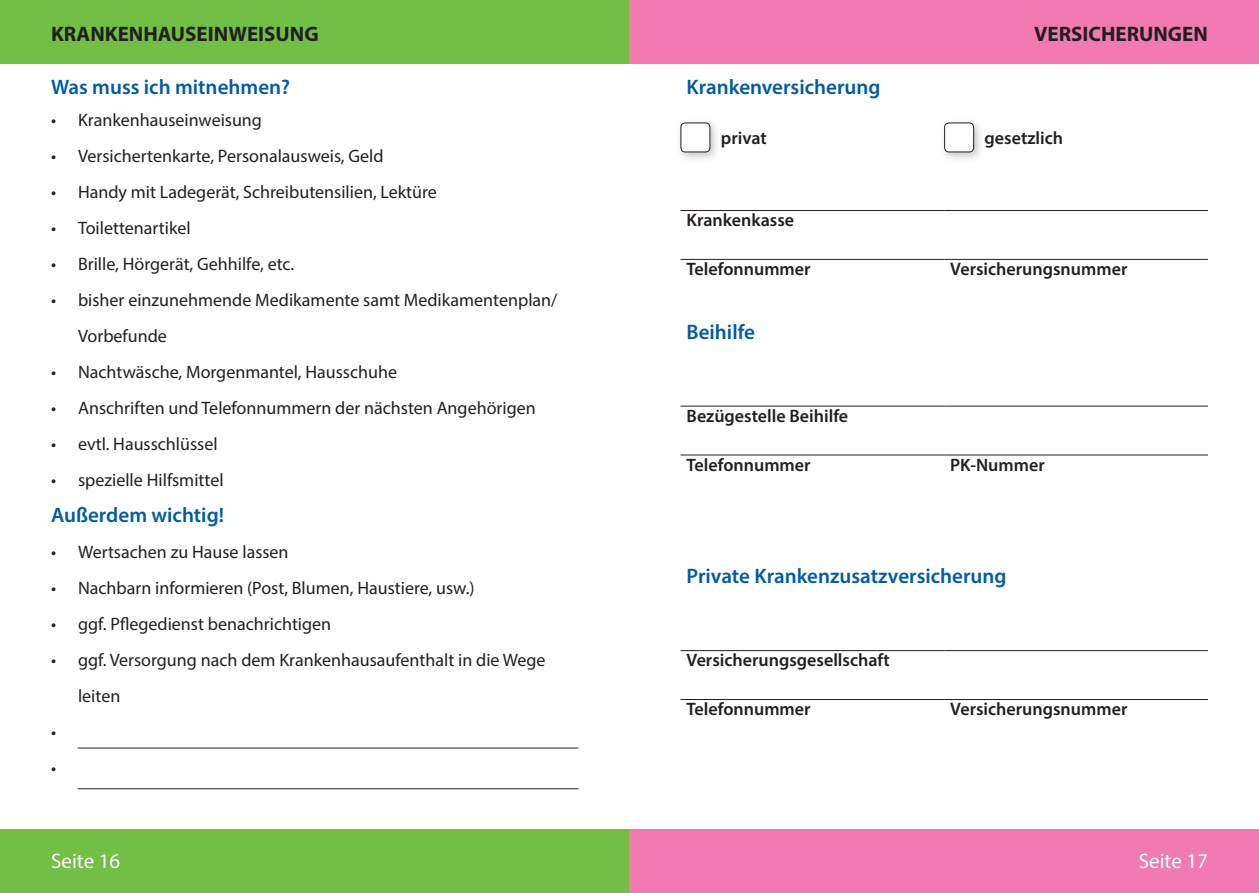
<style>
.page{position:relative;width:1259px;height:893px;background:#fff}
.page>*{position:absolute;margin:0;border:0;box-sizing:border-box;transform-origin:0 0}
.Überschriften_Text{font:600 21px "Myriad Pro";color:#015ca3}
.überschriften_links{font:700 21px "Myriad Pro";color:#231f20}
.überschriften{font:700 21px "Myriad Pro";color:#231f20}
.Seitenzahlen_links{font:21px "Myriad Pro";color:#fff}
.seitenzahl_rechts{font:21px "Myriad Pro";color:#fff}
.t1{font:18px/36px "Myriad Pro";color:#231f20}
.Unterschrift{font:600 18px "Myriad Pro";color:#231f20}
</style>
<div class="page">
<div style="left:0;top:829px;width:629px;height:64px;background:#71bf44"></div>
<div style="left:0;top:0;width:629px;height:64px;background:#71bf44"></div>
<hr style="left:78px;top:788px;width:500px;height:1px;background:#231f20">
<hr style="left:78px;top:748px;width:500px;height:1px;background:#231f20">
<div style="left:629px;top:829px;width:630px;height:64px;background:#f17bb0"></div>
<div style="left:629px;top:0;width:630px;height:64px;background:#f17bb0"></div>
<hr style="left:680px;top:210px;width:264px;height:1px;background:#231f20">
<hr style="left:944px;top:210px;width:264px;height:1px;background:#231f20">
<hr style="left:680px;top:259px;width:264px;height:1px;background:#231f20">
<hr style="left:944px;top:259px;width:264px;height:1px;background:#231f20">
<hr style="left:680px;top:406px;width:264px;height:1px;background:#231f20">
<hr style="left:944px;top:406px;width:264px;height:1px;background:#231f20">
<hr style="left:680px;top:455px;width:264px;height:1px;background:#231f20">
<hr style="left:944px;top:455px;width:264px;height:1px;background:#231f20">
<hr style="left:680px;top:650px;width:264px;height:1px;background:#231f20">
<hr style="left:944px;top:650px;width:264px;height:1px;background:#231f20">
<hr style="left:680px;top:699px;width:264px;height:1px;background:#231f20">
<hr style="left:944px;top:699px;width:264px;height:1px;background:#231f20">
<div style="left:675px;top:117px;width:47px;height:47px;background:#231f20;opacity:.25"></div>
<div style="left:681px;top:123px;width:29px;height:29px;background:#fff;border-radius:4px"></div>
<div style="left:680px;top:123px;width:30px;height:29px;border:1px solid #231f20;border-radius:4px"></div>
<div style="left:939px;top:117px;width:46px;height:47px;background:#231f20;opacity:.25"></div>
<div style="left:944px;top:123px;width:29px;height:29px;background:#fff;border-radius:4px"></div>
<div style="left:944px;top:123px;width:30px;height:29px;border:1px solid #231f20;border-radius:4px"></div>
<div style="left:984px;top:131px;width:79px;height:13px;background:#fff"></div>
<p class="überschriften_links" style="left:51px;top:20px;width:269px">KRANKENHAUSEINWEISUNG</p>
<p class="überschriften" style="left:1034px;top:20px;width:175px">VERSICHERUNGEN</p>
<p class="Überschriften_Text" style="left:51px;top:73px;width:241px">Was muss ich mitnehmen?</p>
<p class="t1" style="left:51px;top:102px;width:212px">• Krankenhauseinweisung</p>
<p class="t1" style="left:51px;top:138px;width:334px">• Versichertenkarte, Personalausweis, Geld</p>
<p class="t1" style="left:51px;top:174px;width:387px">• Handy mit Ladegerät, Schreibutensilien, Lektüre</p>
<p class="t1" style="left:51px;top:210px;width:141px">• Toilettenartikel</p>
<p class="t1" style="left:51px;top:246px;width:245px">• Brille, Hörgerät, Gehhilfe, etc.</p>
<p class="t1" style="left:78px;top:282px;width:481px;text-indent:-27px">• bisher einzunehmende Medikamente samt Medikamentenplan/<br>Vorbefunde</p>
<p class="t1" style="left:51px;top:354px;width:347px">• Nachtwäsche, Morgenmantel, Hausschuhe</p>
<p class="t1" style="left:51px;top:390px;width:486px">• Anschriften und Telefonnummern der nächsten Angehörigen</p>
<p class="t1" style="left:51px;top:426px;width:168px">• evtl. Hausschlüssel</p>
<p class="t1" style="left:51px;top:462px;width:174px">• spezielle Hilfsmittel</p>
<p class="Überschriften_Text" style="left:51px;top:502px;width:174px">Außerdem wichtig!</p>
<p class="t1" style="left:51px;top:534px;width:239px">• Wertsachen zu Hause lassen</p>
<p class="t1" style="left:51px;top:570px;width:425px">• Nachbarn informieren (Post, Blumen, Haustiere, usw.)</p>
<p class="t1" style="left:51px;top:606px;width:282px">• ggf. Pflegedienst benachrichtigen</p>
<p class="t1" style="left:78px;top:642px;width:469px;text-indent:-27px">• ggf. Versorgung nach dem Krankenhausaufenthalt in die Wege leiten</p>
<p class="t1" style="left:51px;top:714px;width:7px">•</p>
<p class="t1" style="left:51px;top:750px;width:7px">•</p>
<p class="Überschriften_Text" style="left:686px;top:74px;width:195px">Krankenversicherung</p>
<p class="Unterschrift" style="left:721px;top:127px;width:47px">privat</p>
<p class="Unterschrift" style="left:984px;top:127px;width:80px">gesetzlich</p>
<p class="Unterschrift" style="left:686px;top:209px;width:109px">Krankenkasse</p>
<p class="Unterschrift" style="left:686px;top:258px;width:126px">Telefonnummer</p>
<p class="Unterschrift" style="left:950px;top:258px;width:179px">Versicherungsnummer</p>
<p class="Überschriften_Text" style="left:686px;top:318px;width:70px">Beihilfe</p>
<p class="Unterschrift" style="left:686px;top:404px;width:163px">Bezügestelle Beihilfe</p>
<p class="Unterschrift" style="left:686px;top:453px;width:126px">Telefonnummer</p>
<p class="Unterschrift" style="left:950px;top:453px;width:96px">PK-Nummer</p>
<p class="Überschriften_Text" style="left:686px;top:563px;width:321px">Private Krankenzusatzversicherung</p>
<p class="Unterschrift" style="left:686px;top:649px;width:205px">Versicherungsgesellschaft</p>
<p class="Unterschrift" style="left:686px;top:698px;width:126px">Telefonnummer</p>
<p class="Unterschrift" style="left:950px;top:698px;width:179px">Versicherungsnummer</p>
<p class="Seitenzahlen_links" style="left:51px;top:848px;width:71px">Seite 16</p>
<p class="seitenzahl_rechts" style="left:1138px;top:848px;width:71px">Seite 17</p>
</div>
